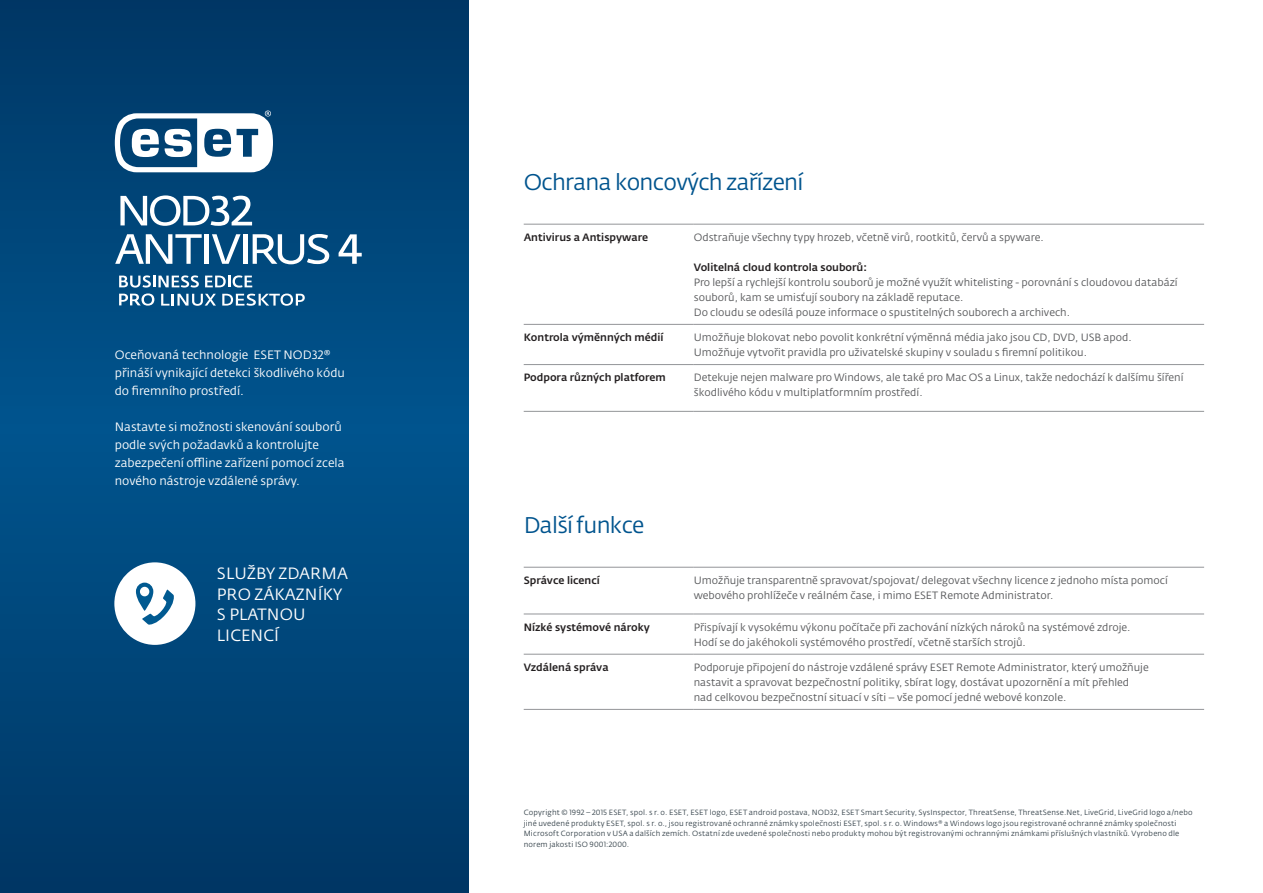
<style>
.page{position:relative;width:1263px;height:893px;background:#fff}
.page>*{position:absolute;margin:0;border:0;box-sizing:border-box;transform-origin:0 0}
.t1{font:22.5px "Fedra Sans Alt Pro";letter-spacing:-.03em;color:#00548e}
.t2{font:16.2px/20.4px "Fedra Sans Alt Pro";letter-spacing:.01em;color:#fff}
.t3{font:12px/18px "Fedra Sans Alt Pro";color:#fff}
.t4{font:10.5px/15px "Fedra Sans Alt Pro";color:#57585a}
.t5{font:500 10.5px "Fedra Sans Alt Pro";color:#231f20}
.t6{font:7.5px/10.5px "Fedra Sans Alt Pro";letter-spacing:.025em;color:#38454d}
</style>
<div class="page">
<svg style="left:0;top:0;width:469px;height:893px;background:#004578"></svg>
<hr style="left:524px;top:224px;width:170px;height:1px;background:#939598">
<hr style="left:694px;top:224px;width:510px;height:1px;background:#939598">
<hr style="left:524px;top:364px;width:170px;height:1px;background:#939598">
<hr style="left:694px;top:364px;width:510px;height:1px;background:#939598">
<hr style="left:524px;top:411px;width:170px;height:1px;background:#939598">
<hr style="left:694px;top:411px;width:510px;height:1px;background:#939598">
<hr style="left:524px;top:324px;width:170px;height:1px;background:#939598">
<hr style="left:694px;top:324px;width:510px;height:1px;background:#939598">
<hr style="left:524px;top:567px;width:170px;height:1px;background:#939598">
<hr style="left:694px;top:567px;width:510px;height:1px;background:#939598">
<hr style="left:524px;top:654px;width:170px;height:1px;background:#939598">
<hr style="left:694px;top:654px;width:510px;height:1px;background:#939598">
<hr style="left:524px;top:709px;width:170px;height:1px;background:#939598">
<hr style="left:694px;top:709px;width:510px;height:1px;background:#939598">
<hr style="left:524px;top:614px;width:170px;height:1px;background:#939598">
<hr style="left:694px;top:614px;width:510px;height:1px;background:#939598">
<svg style="left:120px;top:195px;width:132px;height:31px"></svg>
<svg style="left:115px;top:234px;width:87px;height:30px"></svg>
<hr style="left:205px;top:234px;width:4px;height:30px;background:#fff">
<svg style="left:212px;top:234px;width:29px;height:30px"></svg>
<hr style="left:244px;top:234px;width:4px;height:30px;background:#fff">
<svg style="left:253px;top:234px;width:76px;height:30px"></svg>
<svg style="left:339px;top:234px;width:23px;height:30px"></svg>
<svg style="left:115px;top:111px;width:158px;height:61px"></svg>
<svg style="left:119px;top:275px;width:186px;height:31px"></svg>
<div style="left:114px;top:562px;width:81px;height:83px;background:#fff;border-radius:50%"></div>
<svg style="left:136px;top:583px;width:38px;height:42px"></svg>
<p class="t3" style="left:115px;top:346px;width:232px">Oceňovaná technologie ESET NOD32® přináší vynikající detekci škodlivého kódu do firemního prostředí.</p>
<p class="t3" style="left:115px;top:418px;width:231px">Nastavte si možnosti skenování souborů podle svých požadavků a kontrolujte zabezpečení offline zařízení pomocí zcela nového nástroje vzdálené správy.</p>
<h2 class="t2" style="left:217px;top:563px;width:133px">SLUŽBY ZDARMA<br>PRO ZÁKAZNÍKY<br>S PLATNOU<br>LICENCÍ</h2>
<h1 class="t1" style="left:524px;top:168px;width:281px">Ochrana koncových zařízení</h1>
<p class="t5" style="left:524px;top:231px;width:126px">Antivirus a Antispyware</p>
<p class="t4" style="left:694px;top:230px;width:351px">Odstraňuje všechny typy hrozeb, včetně virů, rootkitů, červů a spyware.</p>
<p class="t5" style="left:694px;top:261px;width:175px">Volitelná cloud kontrola souborů:</p>
<p class="t4" style="left:694px;top:275px;width:485px">Pro lepší a rychlejší kontrolu souborů je možné využít whitelisting - porovnání s cloudovou databází souborů, kam se umisťují soubory na základě reputace.<br>Do cloudu se odesílá pouze informace o spustitelných souborech a archivech.</p>
<p class="t5" style="left:524px;top:331px;width:141px">Kontrola výměnných médií</p>
<p class="t4" style="left:694px;top:330px;width:439px">Umožňuje blokovat nebo povolit konkrétní výměnná média jako jsou CD, DVD, USB apod.<br>Umožňuje vytvořit pravidla pro uživatelské skupiny v souladu s firemní politikou.</p>
<p class="t5" style="left:524px;top:371px;width:143px">Podpora různých platforem</p>
<p class="t4" style="left:694px;top:370px;width:491px">Detekuje nejen malware pro Windows, ale také pro Mac OS a Linux, takže nedochází k dalšímu šíření škodlivého kódu v multiplatformním prostředí.</p>
<h1 class="t1" style="left:524px;top:511px;width:122px">Další funkce</h1>
<p class="t5" style="left:524px;top:574px;width:78px">Správce licencí</p>
<p class="t4" style="left:694px;top:573px;width:476px">Umožňuje transparentně spravovat/spojovat/ delegovat všechny licence z jednoho místa pomocí webového prohlížeče v reálném čase, i mimo ESET Remote Administrator.</p>
<p class="t5" style="left:524px;top:620px;width:128px">Nízké systémové nároky</p>
<p class="t4" style="left:694px;top:619px;width:438px">Přispívají k vysokému výkonu počítače při zachování nízkých nároků na systémové zdroje.<br>Hodí se do jakéhokoli systémového prostředí, včetně starších strojů.</p>
<p class="t5" style="left:524px;top:661px;width:87px">Vzdálená správa</p>
<p class="t4" style="left:694px;top:660px;width:456px">Podporuje připojení do nástroje vzdálené správy ESET Remote Administrator, který umožňuje nastavit a spravovat bezpečnostní politiky, sbírat logy, dostávat upozornění a mít přehled nad celkovou bezpečnostní situací v síti – vše pomocí jedné webové konzole.</p>
<p class="t6" style="left:524px;top:807px;width:670px">Copyright © 1992 – 2015 ESET, spol. s r. o. ESET, ESET logo, ESET android postava, NOD32, ESET Smart Security, SysInspector, ThreatSense, ThreatSense.Net, LiveGrid, LiveGrid logo a/nebo jiné uvedené produkty ESET, spol. s r. o., jsou registrované ochranné známky společnosti ESET, spol. s r. o. Windows® a Windows logo jsou registrované ochranné známky společnosti Microsoft Corporation v USA a dalších zemích. Ostatní zde uvedené společnosti nebo produkty mohou být registrovanými ochrannými známkami příslušných vlastníků. Vyrobeno dle norem jakosti ISO 9001:2000.</p>
</div>
